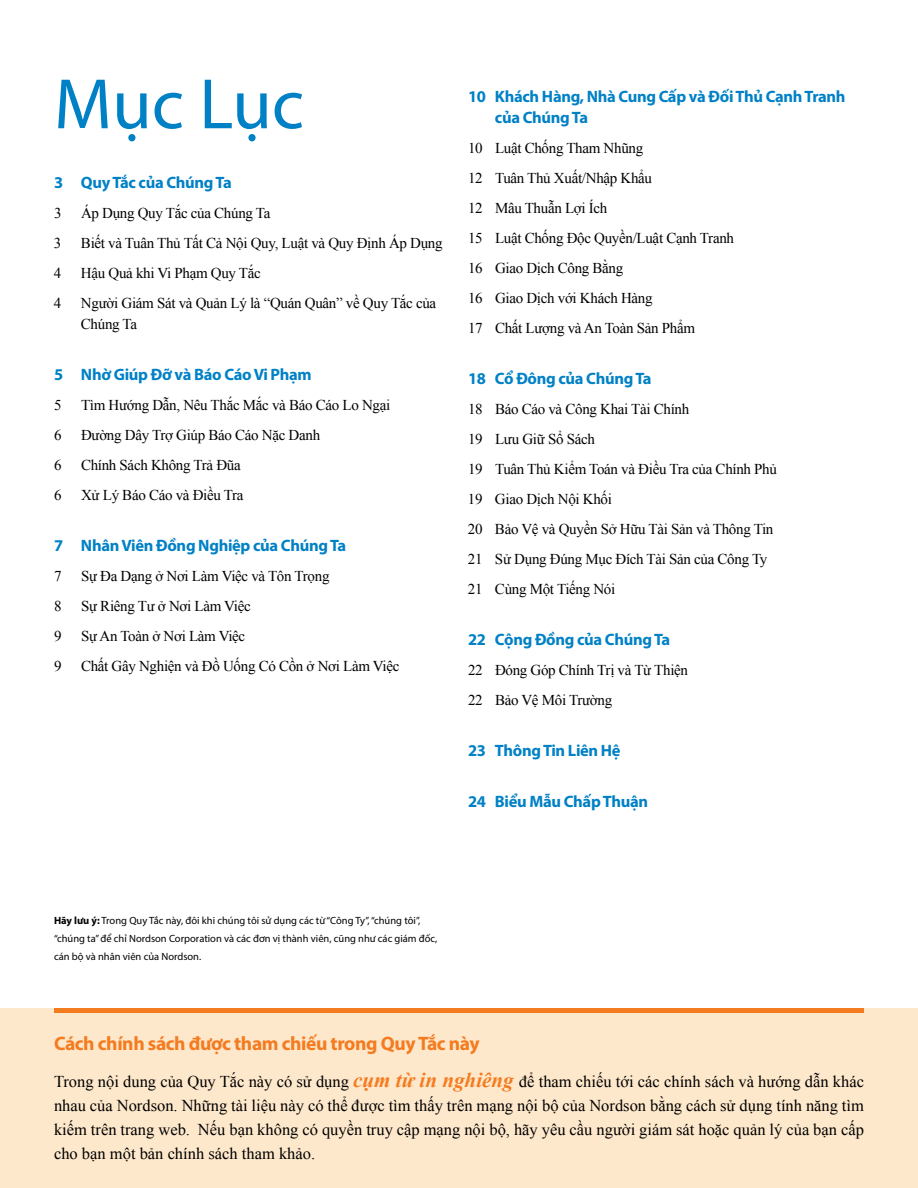
<style>
.page{position:relative;width:918px;height:1188px;background:#fff}
.page>*{position:absolute;margin:0;border:0;box-sizing:border-box;transform-origin:0 0}
.t1{font:72px "Myriad Pro";color:#0081c6}
.t2{font:700 19.5px "Myriad Pro";letter-spacing:-.02em;color:#f47b20}
.t3{font:16.5px/24px "Times New Roman";color:#000;text-align:justify}
.t4{font:700 16.5px/21px "Myriad Pro";letter-spacing:-.02em;color:#0081c6}
.t5{font:15px/30px "Times New Roman";letter-spacing:-.02em;color:#000}
.t6{font:10.5px/18px "Myriad Pro";color:#000}
.s1{font-weight:700}
.s2{font-weight:700;font-style:italic;font-size:21px;color:#f47b20}
</style>
<div class="page">
<div style="left:0;top:1008px;width:918px;height:180px;background:#fee8cb"></div>
<hr style="left:54px;top:1008px;width:810px;height:4px;background:#f47b20">
<h1 class="t1" style="left:54px;top:60px;width:252px">Mục Lục</h1>
<p class="t4" style="left:54px;top:172px;width:179px">3 Quy Tắc của Chúng Ta</p>
<p class="t5" style="left:54px;top:198px;width:9px">3</p>
<p class="t5" style="left:81px;top:198px;width:191px">Áp Dụng Quy Tắc của Chúng Ta</p>
<p class="t5" style="left:54px;top:228px;width:9px">3</p>
<p class="t5" style="left:81px;top:228px;width:363px">Biết và Tuân Thủ Tất Cả Nội Quy, Luật và Quy Định Áp Dụng</p>
<p class="t5" style="left:54px;top:258px;width:9px">4</p>
<p class="t5" style="left:81px;top:258px;width:181px">Hậu Quả khi Vi Phạm Quy Tắc</p>
<p class="t5" style="left:54px;top:288px;width:9px">4</p>
<p class="t5" style="left:81px;top:293px;width:357px;line-height:21px">Người Giám Sát và Quản Lý là “Quán Quân” về Quy Tắc của<br>Chúng Ta</p>
<p class="t4" style="left:54px;top:364px;width:259px">5 Nhờ Giúp Đỡ và Báo Cáo Vi Phạm</p>
<p class="t5" style="left:54px;top:390px;width:9px">5</p>
<p class="t5" style="left:81px;top:390px;width:311px">Tìm Hướng Dẫn, Nêu Thắc Mắc và Báo Cáo Lo Ngại</p>
<p class="t5" style="left:54px;top:420px;width:9px">6</p>
<p class="t5" style="left:81px;top:420px;width:241px">Đường Dây Trợ Giúp Báo Cáo Nặc Danh</p>
<p class="t5" style="left:54px;top:450px;width:9px">6</p>
<p class="t5" style="left:81px;top:450px;width:161px">Chính Sách Không Trả Đũa</p>
<p class="t5" style="left:54px;top:480px;width:9px">6</p>
<p class="t5" style="left:81px;top:480px;width:164px">Xử Lý Báo Cáo và Điều Tra</p>
<p class="t4" style="left:54px;top:535px;width:294px">7 Nhân Viên Đồng Nghiệp của Chúng Ta</p>
<p class="t5" style="left:54px;top:561px;width:9px">7</p>
<p class="t5" style="left:81px;top:561px;width:250px">Sự Đa Dạng ở Nơi Làm Việc và Tôn Trọng</p>
<p class="t5" style="left:54px;top:591px;width:9px">8</p>
<p class="t5" style="left:81px;top:591px;width:171px">Sự Riêng Tư ở Nơi Làm Việc</p>
<p class="t5" style="left:54px;top:621px;width:9px">9</p>
<p class="t5" style="left:81px;top:621px;width:166px">Sự An Toàn ở Nơi Làm Việc</p>
<p class="t5" style="left:54px;top:651px;width:9px">9</p>
<p class="t5" style="left:81px;top:651px;width:320px">Chất Gây Nghiện và Đồ Uống Có Cồn ở Nơi Làm Việc</p>
<p class="t4" style="left:495px;top:86px;width:352px;text-indent:-27px">10 Khách Hàng, Nhà Cung Cấp và Đối Thủ Cạnh Tranh của Chúng Ta</p>
<p class="t5" style="left:468px;top:133px;width:268px">10 Luật Chống Tham Nhũng<br>12 Tuân Thủ Xuất/Nhập Khẩu<br>12 Mâu Thuẫn Lợi Ích<br>15 Luật Chống Độc Quyền/Luật Cạnh Tranh<br>16 Giao Dịch Công Bằng<br>16 Giao Dịch với Khách Hàng<br>17 Chất Lượng và An Toàn Sản Phẩm</p>
<p class="t4" style="left:468px;top:368px;width:185px">18 Cổ Đông của Chúng Ta</p>
<p class="t5" style="left:468px;top:394px;width:311px">18 Báo Cáo và Công Khai Tài Chính<br>19 Lưu Giữ Sổ Sách<br>19 Tuân Thủ Kiểm Toán và Điều Tra của Chính Phủ<br>19 Giao Dịch Nội Khối<br>20 Bảo Vệ và Quyền Sở Hữu Tài Sản và Thông Tin<br>21 Sử Dụng Đúng Mục Đích Tài Sản của Công Ty<br>21 Cùng Một Tiếng Nói</p>
<p class="t4" style="left:468px;top:629px;width:204px">22 Cộng Đồng của Chúng Ta</p>
<p class="t5" style="left:468px;top:655px;width:222px">22 Đóng Góp Chính Trị và Từ Thiện<br>22 Bảo Vệ Môi Trường</p>
<p class="t4" style="left:468px;top:740px;width:154px">23 Thông Tin Liên Hệ</p>
<p class="t4" style="left:468px;top:791px;width:182px">24 Biểu Mẫu Chấp Thuận</p>
<p class="t6" style="left:54px;top:911px;width:385px"><span class="s1">Hãy lưu ý:</span> Trong Quy Tắc này, đôi khi chúng tôi sử dụng các từ “Công Ty”, “chúng tôi”, “chúng ta” để chỉ Nordson Corporation và các đơn vị thành viên, cũng như các giám đốc, cán bộ và nhân viên của Nordson.</p>
<h2 class="t2" style="left:54px;top:1030px;width:427px">Cách chính sách được tham chiếu trong Quy Tắc này</h2>
<p class="t3" style="left:54px;top:1069px;width:812px">Trong nội dung của Quy Tắc này có sử dụng <span class="s2">cụm từ in nghiêng</span> để tham chiếu tới các chính sách và hướng dẫn khác nhau của Nordson. Những tài liệu này có thể được tìm thấy trên mạng nội bộ của Nordson bằng cách sử dụng tính năng tìm kiếm trên trang web. Nếu bạn không có quyền truy cập mạng nội bộ , hãy yêu cầu người giám sát hoặc quản lý của bạn cấp cho bạn một bản chính sách tham khảo.</p>
</div>
